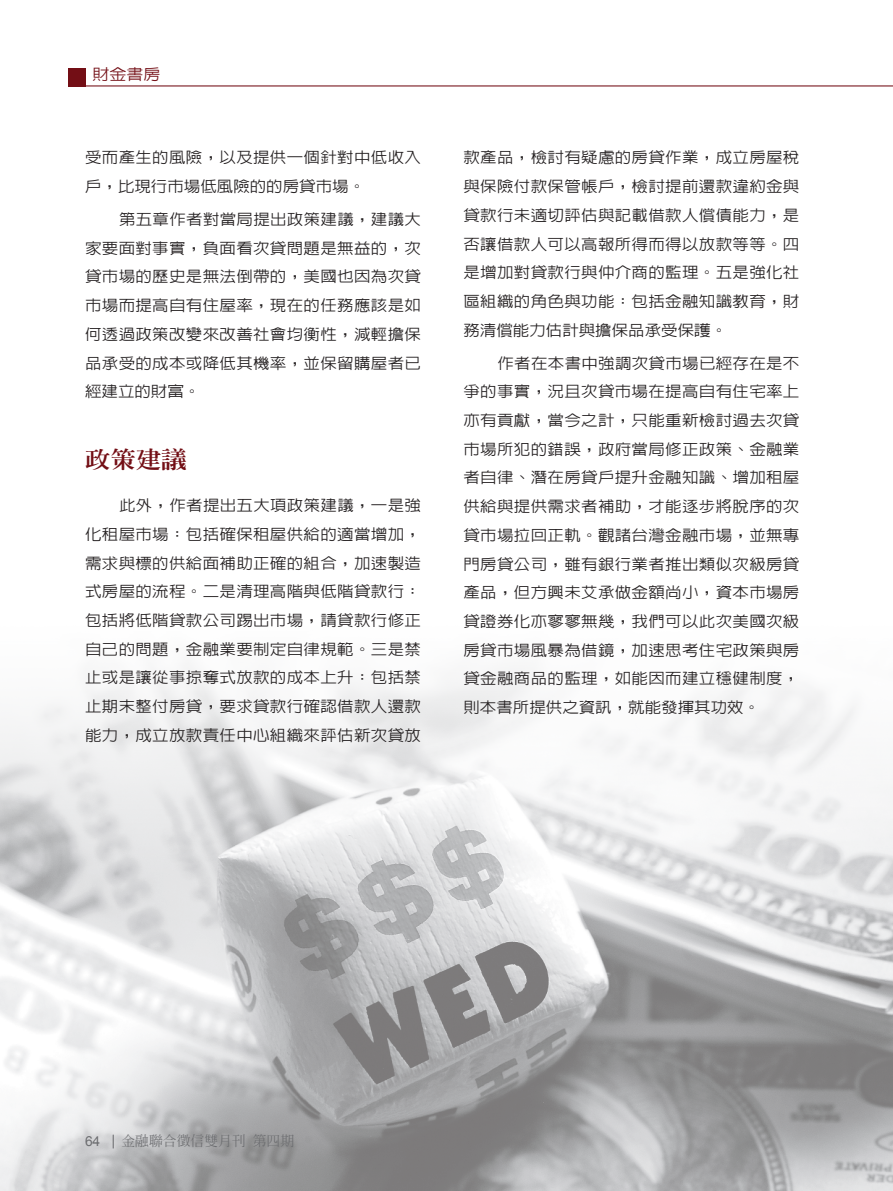
<style>
.page{position:relative;width:893px;height:1191px;background:#fff}
.page>*{position:absolute;margin:0;border:0;box-sizing:border-box;transform-origin:0 0}
.t1{font:800 22.95px "AR Ming B5";color:#730e15;scale:1.11 1}
.t2{font:500 15.3px "AR Hei B5";color:#730e15;scale:1.11 1}
.t3{font:500 15.15px/28.7px "AR Hei B5";letter-spacing:.02em;color:#231f20;text-align:justify;scale:1.09 1}
.t4{font:500 13.8px "AR Ming B5";color:#6c6d70}
.t5{font:13.8px "Arial";color:#6c6d70}
</style>
<div class="page">
<img style="left:0;top:667px;width:893px;height:524px">
<svg style="left:113px;top:1134px;width:1px;height:14px"></svg>
<div style="left:68px;top:68px;width:17px;height:18px;background:#730e15"></div>
<hr style="left:68px;top:85px;width:825px;height:1px;background:#730e15">
<p class="t2" style="left:92px;top:67px;width:63px">財金書房</p>
<p class="t3" style="left:85px;top:143px;width:310px">受而產生的風險，以及提供一個針對中低收入戶，比現行市場低風險的的房貸市場。</p>
<p class="t3" style="left:85px;top:205px;width:310px;text-indent:34px">第五章作者對當局提出政策建議，建議大家要面對事實，負面看次貸問題是無益的，次貸市場的歷史是無法倒帶的，美國也因為次貸市場而提高自有住屋率，現在的任務應該是如何透過政策改變來改善社會均衡性，減輕擔保品承受的成本或降低其機率，並保留購屋者已經建立的財富。</p>
<h1 class="t1" style="left:85px;top:448px;width:93px">政策建議</h1>
<p class="t3" style="left:85px;top:491px;width:310px;text-indent:34px">此外，作者提出五大項政策建議，一是強化租屋市場：包括確保租屋供給的適當增加，需求與標的供給面補助正確的組合，加速製造式房屋的流程。二是清理高階與低階貸款行：包括將低階貸款公司踢出市場，請貸款行修正自己的問題，金融業要制定自律規範。三是禁止或是讓從事掠奪式放款的成本上升：包括禁止期末整付房貸，要求貸款行確認借款人還款能力，成立放款責任中心組織來評估新次貸放</p>
<p class="t3" style="left:463px;top:143px;width:310px">款產品，檢討有疑慮的房貸作業，成立房屋稅與保險付款保管帳戶，檢討提前還款違約金與貸款行未適切評估與記載借款人償債能力，是否讓借款人可以高報所得而得以放款等等。四是增加對貸款行與仲介商的監理。五是強化社區組織的角色與功能：包括金融知識教育，財務清償能力估計與擔保品承受保護。</p>
<p class="t3" style="left:463px;top:348px;width:310px;text-indent:34px">作者在本書中強調次貸市場已經存在是不爭的事實，況且次貸市場在提高自有住宅率上亦有貢獻，當今之計，只能重新檢討過去次貸市場所犯的錯誤，政府當局修正政策、金融業者自律、潛在房貸戶提升金融知識、增加租屋供給與提供需求者補助，才能逐步將脫序的次貸市場拉回正軌。觀諸台灣金融市場，並無專門房貸公司，雖有銀行業者推出類似次級房貸產品，但方興未艾承做金額尚小，資本市場房貸證券化亦寥寥無幾，我們可以此次美國次級房貸市場風暴為借鏡，加速思考住宅政策與房貸金融商品的監理，如能因而建立穩健制度，則本書所提供之資訊，就能發揮其功效。</p>
<p class="t5" style="left:85px;top:1132px;width:8px">64</p>
<p class="t4" style="left:121px;top:1134px;width:174px">金融聯合徵信雙月刊第四期</p>
</div>
